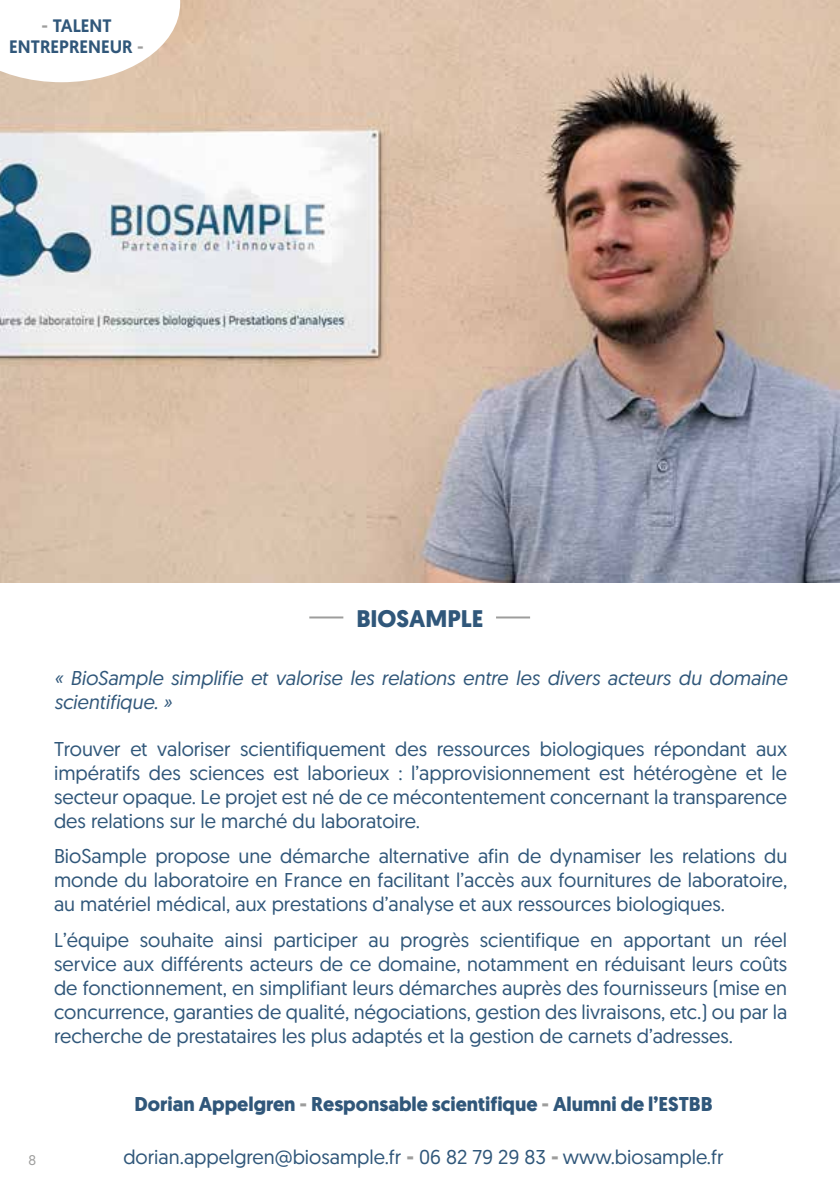
<style>
.page{position:relative;width:840px;height:1191px;background:#fff}
.page>*{position:absolute;margin:0;border:0;box-sizing:border-box;transform-origin:0 0}
.t1{font:700 24px "Geomanist";color:#30577a}
.t2{font:20px/24px "Geomanist";color:#30577a;text-align:justify}
.t3{font:italic 20px/24px "Geomanist";color:#30577a}
.t4{font:700 20px "Geomanist";color:#30577a}
.t5{font:500 18px/21.6px "Geomanist";color:#30577a;text-align:center}
.t6{font:14px "Geomanist";color:#9d9d9c}
.s1{color:#9d9d9c}
.s2{font-weight:700;color:#9d9d9c}
</style>
<div class="page">
<img style="left:0;top:0;width:839px;height:583px">
<hr style="left:309px;top:616px;width:34px;height:2px;background:#9d9d9c">
<hr style="left:495px;top:616px;width:35px;height:2px;background:#9d9d9c">
<svg style="left:0;top:0;width:180px;height:82px"></svg>
<p class="t5" style="left:9px;top:14px;width:136px"><span class="s1">-</span> TALENT<br>ENTREPRENEUR <span class="s1">-</span></p>
<p class="t1" style="left:356px;top:603px;width:128px">BIOSAMPLE</p>
<p class="t3" style="left:54px;top:665px;width:734px">« BioSample simplifie et valorise les relations entre les divers acteurs du domaine scientifique. »</p>
<p class="t2" style="left:54px;top:736px;width:734px">Trouver et valoriser scientifiquement des ressources biologiques répondant aux impératifs des sciences est laborieux : l’approvisionnement est hétérogène et le secteur opaque. Le projet est né de ce mécontentement concernant la transparence des relations sur le marché du laboratoire.</p>
<p class="t2" style="left:54px;top:843px;width:734px">BioSample propose une démarche alternative afin de dynamiser les relations du monde du laboratoire en France en facilitant l’accès aux fournitures de laboratoire, au matériel médical, aux prestations d’analyse et aux ressources biologiques.</p>
<p class="t2" style="left:54px;top:927px;width:734px">L’équipe souhaite ainsi participer au progrès scientifique en apportant un réel service aux différents acteurs de ce domaine, notamment en réduisant leurs coûts de fonctionnement, en simplifiant leurs démarches auprès des fournisseurs (mise en concurrence, garanties de qualité, négociations, gestion des livraisons, etc.) ou par la recherche de prestataires les plus adaptés et la gestion de carnets d’adresses.</p>
<p class="t6" style="left:28px;top:1151px;width:9px">8</p>
<p class="t4" style="left:134px;top:1090px;width:579px">Dorian Appelgren <span class="s1">-</span> Responsable scientifique <span class="s1">-</span> Alumni de l’ESTBB</p>
<p class="t2" style="left:123px;top:1143px;width:601px">dorian.appelgren@biosample.fr <span class="s2">-</span> 06 82 79 29 83 <span class="s2">-</span> www.biosample.fr</p>
</div>
